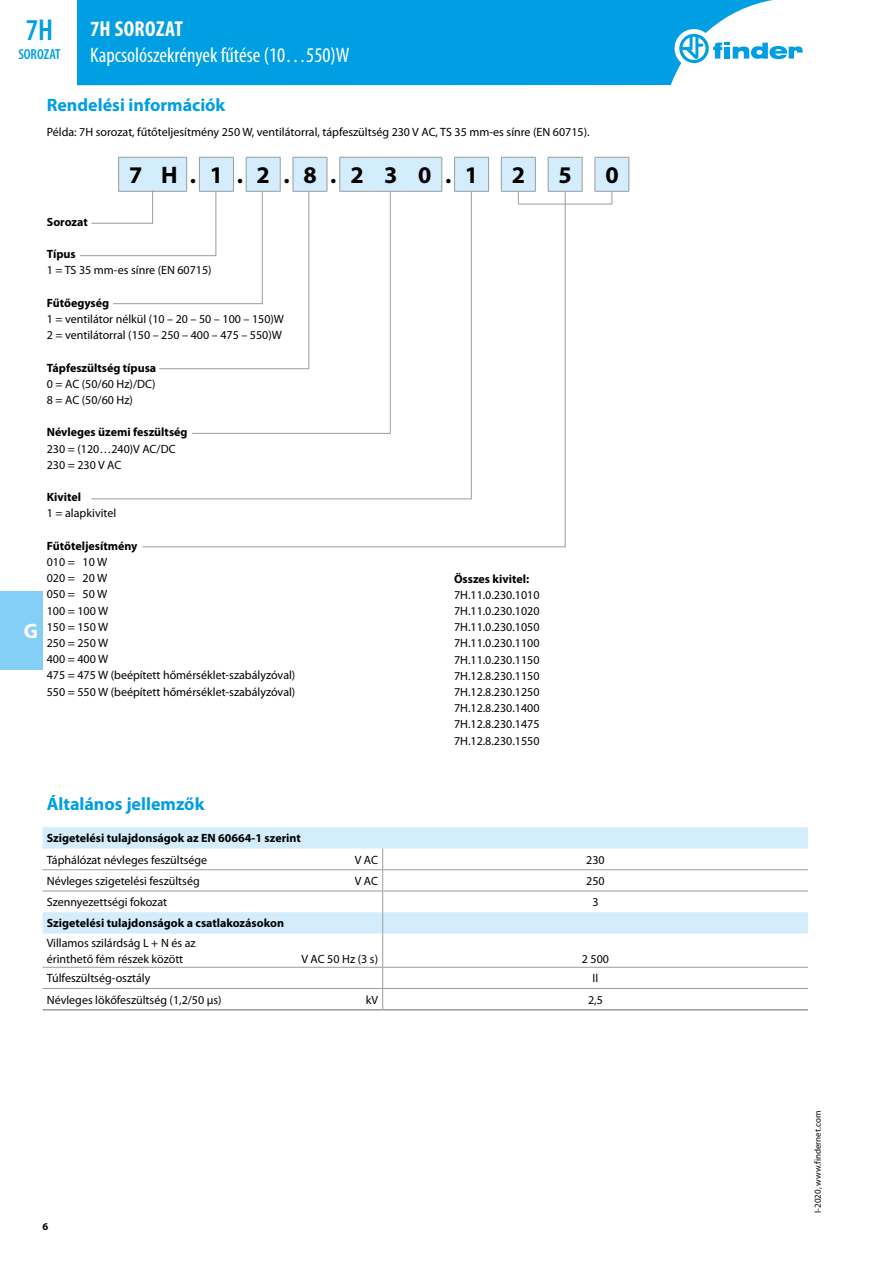
<style>
.page{position:relative;width:893px;height:1263px;background:#fff}
.page>*{position:absolute;margin:0;border:0;box-sizing:border-box;transform-origin:0 0}
.t1{font:600 condensed 30.3px "Myriad Pro";color:#009ee3}
.t2{font:700 24px "Myriad Pro";color:#000}
.t3{font:700 condensed 21.75px "Myriad Pro";letter-spacing:.02em;color:#fff}
.t4{font:condensed 21px "Myriad Pro";color:#fff}
.t5{font:700 21px "Myriad Pro";color:#fff}
.t6{font:700 18px "Myriad Pro";color:#009ee3}
.t7{font:600 condensed 14.55px "Myriad Pro";color:#009ee3}
.t8{font:12px/16.2px "Myriad Pro";color:#000}
.t9{font:700 12px "Myriad Pro";color:#000}
.t10{font:700 10.5px "Myriad Pro";color:#000}
.t11{font:9px "Myriad Pro";color:#000}
</style>
<div class="page">
<div style="left:0;top:591px;width:42px;height:79px;background:#83cff5"></div>
<div style="left:77px;top:0;width:696px;height:85px;background:#009ee3"></div>
<div style="left:675px;top:29px;width:38px;height:39px;background:#fff;border-radius:50%"></div>
<svg style="left:679px;top:34px;width:124px;height:29px"></svg>
<svg style="left:43px;top:827px;width:765px;height:106px"></svg>
<hr style="left:43px;top:869px;width:340px;height:1px;background:#9c9c9c">
<hr style="left:383px;top:869px;width:425px;height:1px;background:#9c9c9c">
<hr style="left:43px;top:891px;width:340px;height:1px;background:#9c9c9c">
<hr style="left:383px;top:891px;width:425px;height:1px;background:#9c9c9c">
<hr style="left:382px;top:933px;width:1px;height:34px;background:#9c9c9c">
<hr style="left:43px;top:967px;width:340px;height:1px;background:#9c9c9c">
<hr style="left:383px;top:967px;width:425px;height:1px;background:#9c9c9c">
<hr style="left:43px;top:988px;width:340px;height:1px;background:#9c9c9c">
<hr style="left:383px;top:988px;width:425px;height:1px;background:#9c9c9c">
<svg style="left:382px;top:968px;width:1px;height:41px"></svg>
<svg style="left:382px;top:848px;width:1px;height:85px"></svg>
<hr style="left:43px;top:1009px;width:340px;height:1px;background:#9c9c9c">
<hr style="left:383px;top:1009px;width:425px;height:1px;background:#9c9c9c">
<svg style="left:80px;top:157px;width:549px;height:100px"></svg>
<svg style="left:91px;top:190px;width:381px;height:310px"></svg>
<svg style="left:142px;top:191px;width:424px;height:357px"></svg>
<h1 class="t1" style="left:26px;top:11px;width:29px">7H</h1>
<p class="t7" style="left:18px;top:46px;width:44px">SOROZAT</p>
<h3 class="t6" style="left:47px;top:93px;width:180px">Rendelési információk</h3>
<p class="t8" style="left:47px;top:124px;width:544px">Példa: 7H sorozat, fűtőteljesítmény 250 W, ventilátorral, tápfeszü ltség 230 V AC, TS 35 mm-es sínre (EN 60715).</p>
<h2 class="t2" style="left:129px;top:160px;width:351px">7 H.1.2.8.2 3 0.1</h2>
<h2 class="t2" style="left:512px;top:160px;width:15px">2</h2>
<h2 class="t2" style="left:559px;top:160px;width:15px">5</h2>
<h2 class="t2" style="left:605px;top:160px;width:15px">0</h2>
<p class="t9" style="left:47px;top:214px;width:43px">Sorozat</p>
<p class="t9" style="left:47px;top:246px;width:30px">Típus</p>
<p class="t8" style="left:47px;top:262px;width:166px">1 = TS 35 mm-es sínre (EN 60715)</p>
<p class="t9" style="left:47px;top:295px;width:64px">Fűtőegység</p>
<p class="t8" style="left:47px;top:311px;width:239px">1 = ventilátor nélkül (10 – 20 – 50 – 100 – 150)W<br>2 = ventilátorral (150 – 250 – 400 – 475 – 550)W</p>
<p class="t9" style="left:47px;top:360px;width:111px">Tápfeszültség típusa</p>
<p class="t8" style="left:47px;top:375px;width:110px">0 = AC (50/60 Hz)/DC)<br>8 = AC (50/60 Hz)</p>
<p class="t9" style="left:47px;top:425px;width:142px">Névleges üzemi feszültség</p>
<p class="t8" style="left:47px;top:440px;width:130px">230 = (120…240)V AC/DC<br>230 = 230 V AC</p>
<p class="t9" style="left:47px;top:489px;width:36px">Kivitel</p>
<p class="t8" style="left:47px;top:505px;width:71px">1 = alapkivitel</p>
<p class="t9" style="left:47px;top:538px;width:92px">Fűtőteljesítmény</p>
<p class="t8" style="left:47px;top:554px;width:250px">010 = 10 W<br>020 = 20 W<br>050 = 50 W<br>100 = 100 W<br>150 = 150 W<br>250 = 250 W<br>400 = 400 W<br>475 = 475 W (beépített hőmérséklet-szabályzóval)<br>550 = 550 W (beépített hőmérséklet-szabályzóval)</p>
<h3 class="t3" style="left:90px;top:16px;width:94px">7H SOROZAT</h3>
<h3 class="t4" style="left:90px;top:42px;width:261px">Kapcsolószekrények fűtése (10…550)W</h3>
<p class="t9" style="left:454px;top:571px;width:77px">Összes kivitel:</p>
<p class="t8" style="left:454px;top:586px;width:87px;text-align:justify">7H.11.0.230.1010<br>7H.11.0.230.1020<br>7H.11.0.230.1050<br>7H.11.0.230.1100<br>7H.11.0.230.1150<br>7H.12.8.230.1150<br>7H.12.8.230.1250<br>7H.12.8.230.1400<br>7H.12.8.230.1475<br>7H.12.8.230.1550</p>
<h3 class="t5" style="left:24px;top:618px;width:16px">G</h3>
<h3 class="t6" style="left:47px;top:792px;width:159px">Általános jellemzők</h3>
<p class="t9" style="left:47px;top:830px;width:256px">Szigetelési tulajdonságok az EN 60664-1 szerint</p>
<p class="t8" style="left:47px;top:851px;width:162px">Táphálózat névleges feszü ltsége</p>
<p class="t8" style="left:355px;top:851px;width:25px">V AC</p>
<p class="t8" style="left:586px;top:851px;width:20px">230</p>
<p class="t8" style="left:47px;top:872px;width:154px">Névleges szigetelési feszü ltség</p>
<p class="t8" style="left:355px;top:872px;width:25px">V AC</p>
<p class="t8" style="left:586px;top:872px;width:20px">250</p>
<p class="t8" style="left:47px;top:894px;width:122px">Szennyezettségi fokozat</p>
<p class="t8" style="left:592px;top:894px;width:8px">3</p>
<p class="t9" style="left:47px;top:915px;width:239px">Szigetelési tulajdonságok a csatlakozásokon</p>
<p class="t8" style="left:47px;top:934px;width:150px">Villamos szilárdság L + N és az érinthető fém részek között</p>
<p class="t8" style="left:301px;top:951px;width:78px">V AC 50 Hz (3 s)</p>
<p class="t8" style="left:582px;top:951px;width:29px">2 500</p>
<p class="t8" style="left:47px;top:970px;width:105px">Túlfeszü ltség-osztály</p>
<p class="t8" style="left:593px;top:970px;width:7px">II</p>
<p class="t8" style="left:47px;top:991px;width:176px">Névleges lökőfeszü ltség (1,2/50 μs)</p>
<p class="t8" style="left:366px;top:991px;width:14px">kV</p>
<p class="t8" style="left:588px;top:991px;width:16px">2,5</p>
<p class="t10" style="left:42px;top:1219px;width:7px">6</p>
<p class="t11" style="left:812px;top:1213px;width:103px;rotate:-90deg">I-2020, www.findernet.com</p>
</div>
